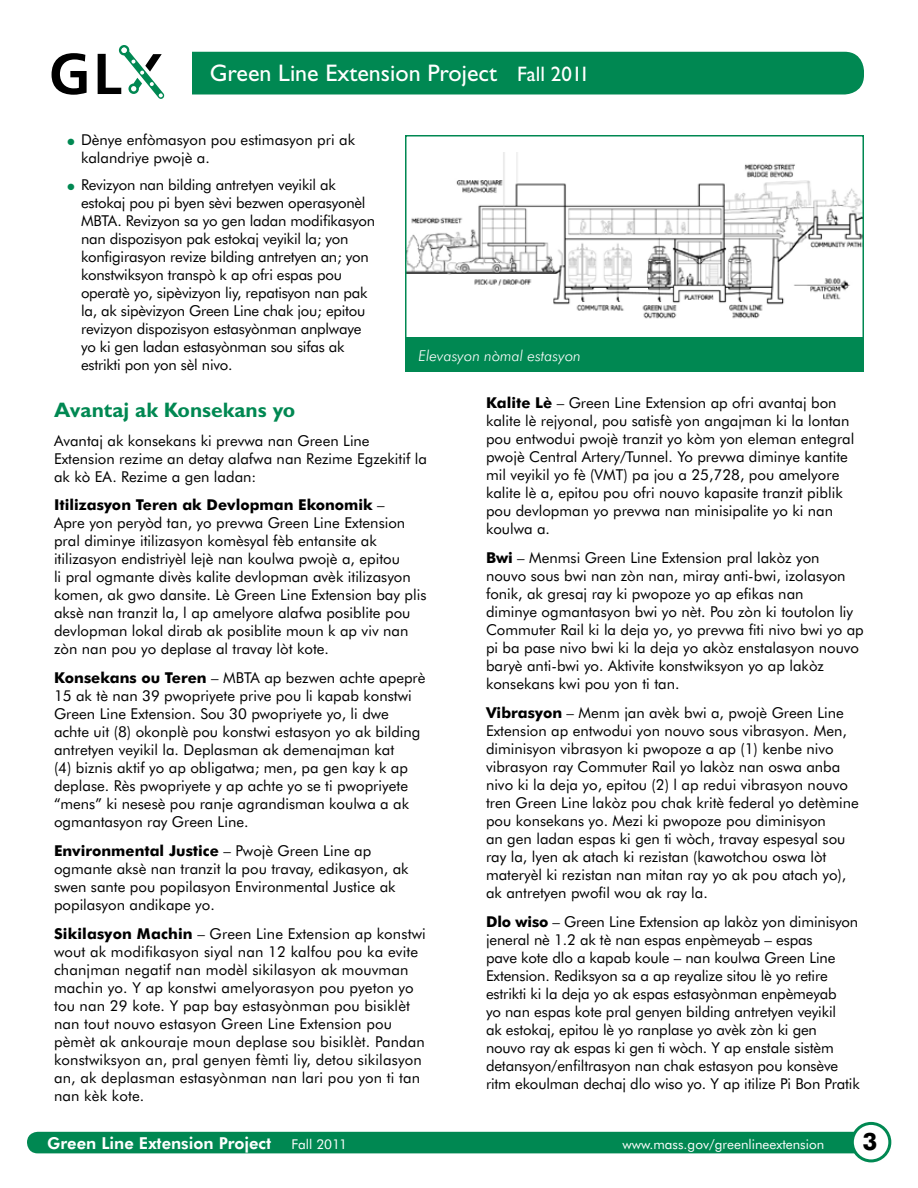
<style>
.page{position:relative;width:918px;height:1188px;background:#fff}
.page>*{position:absolute;margin:0;border:0;box-sizing:border-box;transform-origin:0 0}
.t1{font:24px "Gill Sans";color:#fff}
.t2{font:700 24px "Futura BT";color:#000}
.t3{font:700 21px "Gill Sans";color:#008852}
.t4{font:800 16.5px "Futura BT";color:#fff}
.Body{font:15px/18px "Futura BT";color:#000}
.Bullets508{font:15px/18px "Futura BT";letter-spacing:-.015em;color:#000}
.Caption2{font:italic 300 15px "Futura BT";color:#fff}
.t5{font:13.5px "Futura BT";color:#fff}
.s1{font-size:21px}
.s2{color:#008852}
.s3{font-weight:700}
.s4{font-weight:400;font-size:13.5px}
</style>
<div class="page">
<div style="left:27px;top:1132px;width:864px;height:21px;background:#008852;border-radius:11px"></div>
<div style="left:852px;top:1123px;width:38px;height:38px;background:#fff;border-radius:50%"></div>
<div style="left:851px;top:1122px;width:40px;height:40px;border:3px solid #008852;border-radius:50%"></div>
<div style="left:56px;top:52px;width:808px;height:42px;background:#008852;border-radius:19px"></div>
<div style="left:0;top:0;width:191px;height:135px;background:#fff"></div>
<svg style="left:52px;top:53px;width:35px;height:42px"></svg>
<svg style="left:98px;top:45px;width:66px;height:54px"></svg>
<img style="left:408px;top:152px;width:453px;height:167px">
<div style="left:405px;top:135px;width:459px;height:207px;border:2px solid #008852"></div>
<div style="left:405px;top:337px;width:459px;height:35px;background:#008852"></div>
<h1 class="t1" style="left:210px;top:59px;width:381px">Green Line Extension Project <span class="s1">Fall 2011</span></h1>
<p class="Bullets508" style="left:81px;top:131px;width:276px;text-indent:-14px"><span class="s2">●</span> Dènye enfòmasyon pou estimasyon pri ak kalandriye pwojè a.</p>
<p class="Bullets508" style="left:81px;top:175px;width:296px;text-indent:-14px"><span class="s2">●</span> Revizyon nan bilding antretyen veyikil ak estokaj pou pi byen sèvi bezwen operasyonèl MBTA. Revizyon sa yo gen ladan modifikasyon nan dispozisyon pak estokaj veyikil la; yon konfigirasyon revize bilding antretyen an; yon konstwiksyon transpò k ap ofri espas pou operatè yo, sipèvizyon liy, repatisyon nan pak la, ak sipèvizyon Green Line chak jou; epitou revizyon dispozisyon estasyònman anplwaye yo ki gen ladan estasyònman sou sifas ak estrikti pon yon sèl nivo.</p>
<h1 class="t3" style="left:54px;top:397px;width:243px">Avantaj ak Konsekans yo</h1>
<p class="Body" style="left:54px;top:431px;width:375px">Avantaj ak konsekans ki prevwa nan Green Line<br>Extension rezime an detay alafwa nan Rezime Egzekitif la ak kò EA. Rezime a gen ladan:</p>
<p class="Body" style="left:54px;top:496px;width:374px"><span class="s3">Itilizasyon Teren ak Devlopman Ekonomik</span> –<br>Apre yon peryòd tan, yo prevwa Green Line Extension pral diminye itilizasyon komèsyal fèb entansite ak itilizasyon endistriyèl lejè nan koulwa pwojè a, epitou<br>li pral ogmante divès kalite devlopman avèk itilizasyon komen, ak gwo dansite. Lè Green Line Extension bay plis aksè nan tranzit la, l ap amelyore alafwa posiblite pou devlopman lokal dirab ak posiblite moun k ap viv nan zòn nan pou yo deplase al travay lòt kote.</p>
<p class="Body" style="left:54px;top:669px;width:373px"><span class="s3">Konsekans ou Teren</span> – MBTA ap bezwen achte apeprè 15 ak tè nan 39 pwopriyete prive pou li kapab konstwi Green Line Extension. Sou 30 pwopriyete yo, li dwe achte uit (8) okonplè pou konstwi estasyon yo ak bilding antretyen veyikil la. Deplasman ak demenajman kat<br>(4) biznis aktif yo ap obligatwa; men, pa gen kay k ap deplase. Rès pwopriyete y ap achte yo se ti pwopriyete “mens” ki nesesè pou ranje agrandisman koulwa a ak ogmantasyon ray Green Line.</p>
<p class="Body" style="left:54px;top:841px;width:356px"><span class="s3">Environmental Justice</span> – Pwojè Green Line ap ogmante aksè nan tranzit la pou travay, edikasyon, ak swen sante pou popilasyon Environmental Justice ak popilasyon andikape yo.</p>
<p class="Body" style="left:54px;top:924px;width:373px"><span class="s3">Sikilasyon Machin</span> – Green Line Extension ap konstwi wout ak modifikasyon siyal nan 12 kalfou pou ka evite chanjman negatif nan modèl sikilasyon ak mouvman machin yo. Y ap konstwi amelyorasyon pou pyeton yo tou nan 29 kote. Y pap bay estasyònman pou bisiklèt nan tout nouvo estasyon Green Line Extension pou pèmèt ak ankouraje moun deplase sou bisiklèt. Pandan konstwiksyon an, pral genyen fèmti liy, detou sikilasyon an, ak deplasman estasyònman nan lari pou yon ti tan nan kèk kote.</p>
<p class="Caption2" style="left:418px;top:346px;width:164px">Elevasyon nòmal estasyon</p>
<p class="Body" style="left:486px;top:394px;width:370px"><span class="s3">Kalite Lè</span> – Green Line Extension ap ofri avantaj bon kalite lè rejyonal, pou satisfè yon angajman ki la lontan pou entwodui pwojè tranzit yo kòm yon eleman entegral pwojè Central Artery/Tunnel. Yo prevwa diminye kantite mil veyikil yo fè (VMT) pa jou a 25,728, pou amelyore kalite lè a, epitou pou ofri nouvo kapasite tranzit piblik pou devlopman yo prevwa nan minisipalite yo ki nan koulwa a.</p>
<p class="Body" style="left:486px;top:549px;width:379px"><span class="s3">Bwi</span> – Menmsi Green Line Extension pral lakòz yon<br>nouvo sous bwi nan zòn nan, miray anti-bwi, izolasyon fonik, ak gresaj ray ki pwopoze yo ap efikas nan<br>diminye ogmantasyon bwi yo nèt. Pou zòn ki toutolon liy Commuter Rail ki la deja yo, yo prevwa fiti nivo bwi yo ap pi ba pase nivo bwi ki la deja yo akòz enstalasyon nouvo baryè anti-bwi yo. Aktivite konstwiksyon yo ap lakòz konsekans kwi pou yon ti tan.</p>
<p class="Body" style="left:486px;top:703px;width:374px"><span class="s3">Vibrasyon</span> – Menm jan avèk bwi a, pwojè Green Line Extension ap entwodui yon nouvo sous vibrasyon. Men, diminisyon vibrasyon ki pwopoze a ap (1) kenbe nivo vibrasyon ray Commuter Rail yo lakòz nan oswa anba nivo ki la deja yo, epitou (2) l ap redui vibrasyon nouvo tren Green Line lakòz pou chak kritè federal yo detèmine pou konsekans yo. Mezi ki pwopoze pou diminisyon<br>an gen ladan espas ki gen ti wòch, travay espesyal sou ray la, lyen ak atach ki rezistan (kawotchou oswa lòt materyèl ki rezistan nan mitan ray yo ak pou atach yo), ak antretyen pwofil wou ak ray la.</p>
<p class="Body" style="left:486px;top:912px;width:375px"><span class="s3">Dlo wiso</span> – Green Line Extension ap lakòz yon diminisyon jeneral nè 1.2 ak tè nan espas enpèmeyab – espas<br>pave kote dlo a kapab koule – nan koulwa Green Line Extension. Rediksyon sa a ap reyalize sitou lè yo retire estrikti ki la deja yo ak espas estasyònman enpèmeyab<br>yo nan espas kote pral genyen bilding antretyen veyikil<br>ak estokaj, epitou lè yo ranplase yo avèk zòn ki gen nouvo ray ak espas ki gen ti wòch. Y ap enstale sistèm detansyon/enfiltrasyon nan chak estasyon pou konsève ritm ekoulman dechaj dlo wiso yo. Y ap itilize Pi Bon Pratik</p>
<p class="t4" style="left:47px;top:1133px;width:301px">Green Line Extension Project <span class="s4">Fall 2011</span></p>
<p class="t5" style="left:623px;top:1136px;width:203px">www.mass.gov/greenlineextension</p>
<h1 class="t2" style="left:863px;top:1127px;width:16px">3</h1>
</div>
